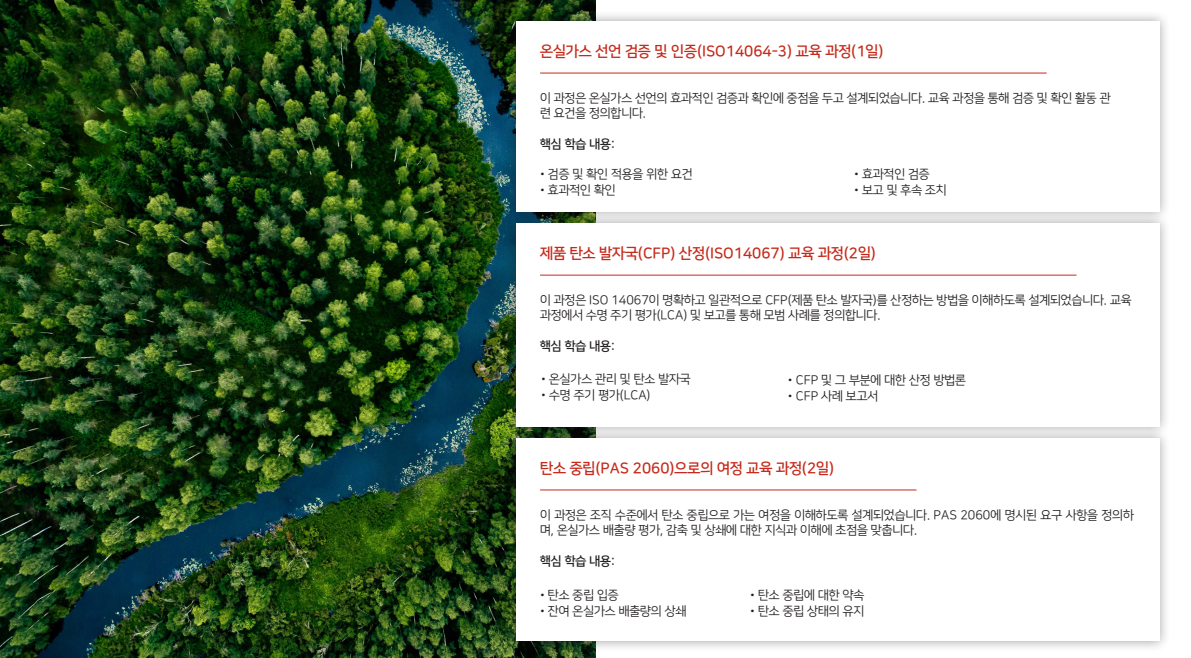
<style>
.page{position:relative;width:1191px;height:658px;background:#fff}
.page>*{position:absolute;margin:0;border:0;box-sizing:border-box;transform-origin:0 0}
.t1{font:15px "Nanum Square ac B";color:#c62a1b}
.t2{font:12.5px/14.8px "Nanum Square ac R";color:#231f20}
.t3{font:12.5px "Nanum Square ac B";color:#231f20}
.s1{font-family:"BSI Gesta"}
</style>
<div class="page">
<img style="left:0;top:0;width:595px;height:658px">
<div style="left:505px;top:212px;width:665px;height:226px;background:#231f20;opacity:.4"></div>
<div style="left:516px;top:223px;width:643px;height:203px;background:#fff"></div>
<hr style="left:540px;top:274px;width:536px;height:1px;background:#c62a1b">
<div style="left:505px;top:427px;width:665px;height:225px;background:#231f20;opacity:.4"></div>
<div style="left:516px;top:438px;width:643px;height:203px;background:#fff"></div>
<hr style="left:540px;top:489px;width:376px;height:1px;background:#c62a1b">
<div style="left:505px;top:10px;width:665px;height:212px;background:#231f20;opacity:.4"></div>
<div style="left:516px;top:21px;width:643px;height:190px;background:#fff"></div>
<hr style="left:540px;top:73px;width:506px;height:1px;background:#c62a1b">
<p class="t1" style="left:540px;top:43px;width:345px">온실가스 선언 검증 및 인증(ISO14064-3) 교육 과정(1일)</p>
<p class="t2" style="left:540px;top:91px;width:572px">이 과정은 온실가스 선언의 효과적인 검증과 확인에 중점을 두고 설계되었습니다. 교육 과정을 통해 검증 및 확인 활동 관 련 요건을 정의합니다.</p>
<p class="t3" style="left:540px;top:137px;width:77px">핵심 학습 내용:</p>
<p class="t2" style="left:540px;top:167px;width:154px"><span class="s1">•</span> 검증 및 확인 적용을 위한 요건</p>
<p class="t2" style="left:540px;top:183px;width:77px"><span class="s1">•</span> 효과적인 확인</p>
<p class="t2" style="left:854px;top:167px;width:77px"><span class="s1">•</span> 효과적인 검증</p>
<p class="t2" style="left:854px;top:183px;width:94px"><span class="s1">•</span> 보고 및 후속 조치</p>
<p class="t1" style="left:540px;top:245px;width:337px">제품 탄소 발자국(CFP) 산정(ISO14067) 교육 과정(2일)</p>
<p class="t2" style="left:540px;top:293px;width:593px">이 과정은 ISO 14067이 명확하고 일관적으로 CFP(제품 탄소 발자국)를 산정하는 방법을 이해하도록 설계되었습니다. 교육 과정에서 수명 주기 평가(LCA) 및 보고를 통해 모범 사례를 정의합니다.</p>
<p class="t3" style="left:540px;top:339px;width:77px">핵심 학습 내용:</p>
<p class="t2" style="left:541px;top:372px;width:151px"><span class="s1">•</span> 온실가스 관리 및 탄소 발자국</p>
<p class="t2" style="left:541px;top:388px;width:111px"><span class="s1">•</span> 수명 주기 평가(LCA)</p>
<p class="t2" style="left:788px;top:372px;width:179px"><span class="s1">•</span> CFP 및 그 부분에 대한 산정 방법론</p>
<p class="t2" style="left:788px;top:388px;width:92px"><span class="s1">•</span> CFP 사례 보고서</p>
<p class="t1" style="left:540px;top:460px;width:295px">탄소 중립(PAS 2060)으로의 여정 교육 과정(2일)</p>
<p class="t2" style="left:540px;top:508px;width:595px">이 과정은 조직 수준에서 탄소 중립으로 가는 여정을 이해하도록 설계되었습니다. PAS 2060에 명시된 요구 사항을 정의하 며, 온실가스 배출량 평가, 감축 및 상쇄에 대한 지식과 이해에 초점을 맞춥니다.</p>
<p class="t3" style="left:540px;top:554px;width:77px">핵심 학습 내용:</p>
<p class="t2" style="left:540px;top:588px;width:80px"><span class="s1">•</span> 탄소 중립 입증</p>
<p class="t2" style="left:540px;top:604px;width:148px"><span class="s1">•</span> 잔여 온실가스 배출량의 상쇄</p>
<p class="t2" style="left:750px;top:588px;width:115px"><span class="s1">•</span> 탄소 중립에 대한 약속</p>
<p class="t2" style="left:750px;top:604px;width:115px"><span class="s1">•</span> 탄소 중립 상태의 유지</p>
</div>
